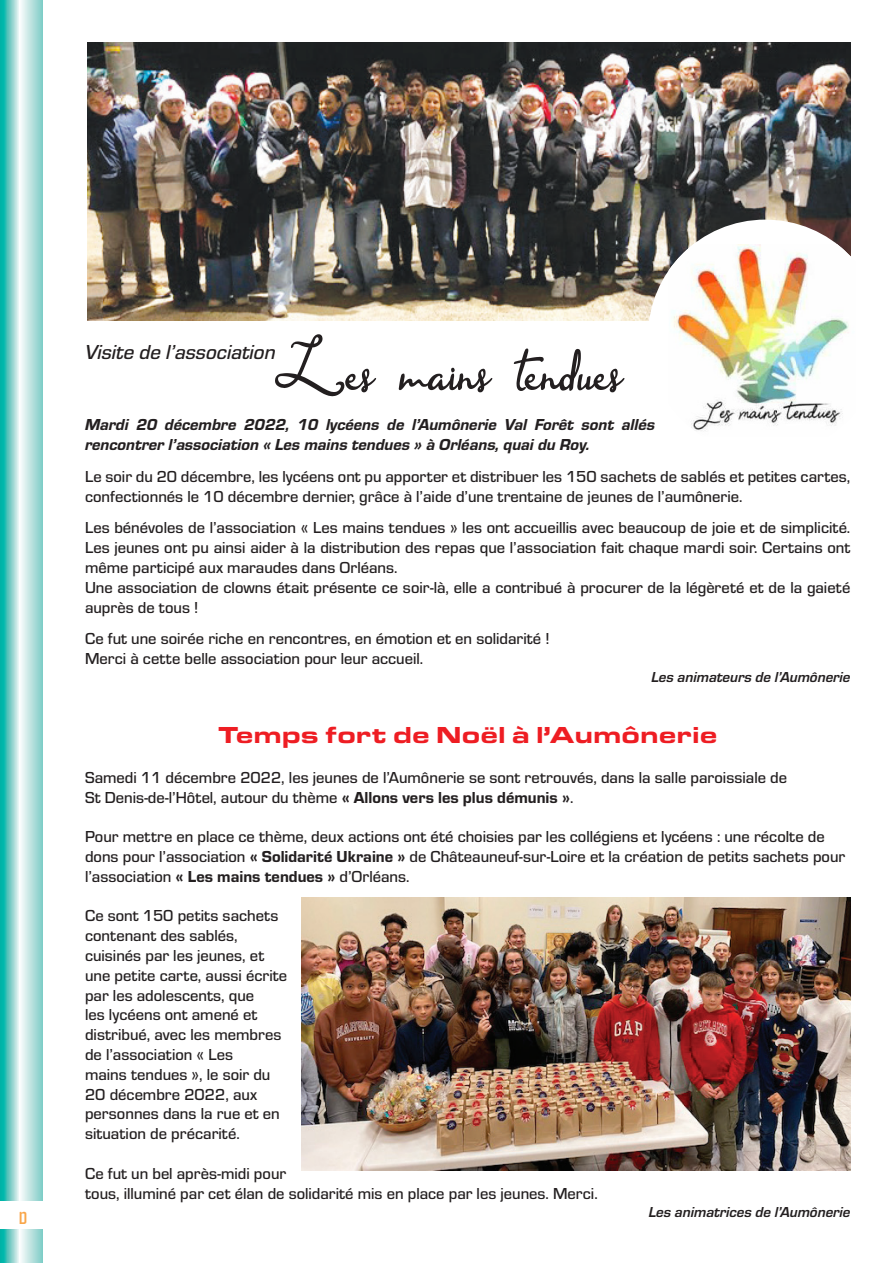
<style>
.page{position:relative;width:893px;height:1263px;background:#fff}
.page>*{position:absolute;margin:0;border:0;box-sizing:border-box;transform-origin:0 0}
.t1{font:79.5px "Queen Elena";letter-spacing:-.065em;color:#231f20}
.t2{font:900 24px "Eurostile Ext";color:#ee1d23}
.t3{font:21px "Eurostile Med Ita";color:#231f20}
.t4{font:700 18px "Cholla Sans OT";color:#f9a64a}
.t5{font:500 16.5px/19.8px "Eurostile";color:#231f20}
.t6{font:16.5px/19.8px "Eurostile Hea Ita";color:#231f20}
.t7{font:italic 700 15px "Eurostile";color:#231f20}
.s1{font-family:"Eurostile Hea";font-weight:400}
</style>
<div class="page">
<svg style="left:0;top:0;width:43px;height:1263px;background:#97d9d5"></svg>
<div style="left:0;top:1201px;width:43px;height:28px;background:#fff"></div>
<img style="left:301px;top:897px;width:549px;height:273px">
<img style="left:87px;top:43px;width:763px;height:278px">
<div style="left:648px;top:220px;width:235px;height:234px;background:#fff;border-radius:50%"></div>
<img style="left:669px;top:244px;width:182px;height:187px">
<p class="t4" style="left:19px;top:1208px;width:11px">D</p>
<h1 class="t1" style="left:275px;top:329px;width:351px">Les mains tendues</h1>
<p class="t3" style="left:85px;top:337px;width:192px">Visite de l’association</p>
<p class="t6" style="left:85px;top:414px;width:572px">Mardi 20 décembre 2022, 10 lycéens de l’Aumônerie Val Forêt sont allés rencontrer l’association « Les mains tendues » à Orléans, quai du Roy.</p>
<p class="t5" style="left:85px;top:466px;width:767px">Le soir du 20 décembre, les lycéens ont pu apporter et distribuer les 150 sachets de sablés et petites cartes, confectionnés le 10 décembre dernier, grâce à l’aide d’une trentaine de jeunes de l’aumônerie.</p>
<p class="t5" style="left:85px;top:517px;width:767px">Les bénévoles de l’association « Les mains tendues » les ont accueillis avec beaucoup de joie et de simplicité.<br>Les jeunes ont pu ainsi aider à la distribution des repas que l’association fait chaque mardi soir. Certains ont même participé aux maraudes dans Orléans.<br>Une association de clowns était présente ce soir-là, elle a contribué à procurer de la légèreté et de la gaieté auprès de tous !</p>
<p class="t5" style="left:85px;top:628px;width:466px">Ce fut une soirée riche en rencontres, en émotion et en solidarité !<br>Merci à cette belle association pour leur accueil.</p>
<p class="t7" style="left:651px;top:667px;width:200px">Les animateurs de l’Aumônerie</p>
<h2 class="t2" style="left:218px;top:717px;width:501px">Temps fort de Noël à l’Aumônerie</h2>
<p class="t5" style="left:85px;top:766px;width:703px">Samedi 11 décembre 2022, les jeunes de l’Aumônerie se sont retrouvés, dans la salle paroissiale de<br>St Denis-de-l’Hôtel, autour du thème <span class="s1">« Allons vers les plus démunis »</span>.</p>
<p class="t5" style="left:85px;top:826px;width:762px">Pour mettre en place ce thème, deux actions ont été choisies par les collégiens et lycéens : une récolte de dons pour l’association <span class="s1">« Solidarité Ukraine »</span> de Châteauneuf-sur-Loire et la création de petits sachets pour l’association <span class="s1">« Les mains tendues »</span> d’Orléans.</p>
<p class="t5" style="left:85px;top:905px;width:204px">Ce sont 150 petits sachets contenant des sablés, cuisinés par les jeunes, et une petite carte, aussi écrite par les adolescents, que<br>les lycéens ont amené et distribué, avec les membres de l’association « Les<br>mains tendues », le soir du<br>20 décembre 2022, aux personnes dans la rue et en situation de précarité.</p>
<p class="t5" style="left:85px;top:1162px;width:514px">Ce fut un bel après-midi pour<br>tous, illuminé par cet élan de solidarité mis en place par les jeunes. Merci.</p>
<p class="t7" style="left:649px;top:1201px;width:203px">Les animatrices de l’Aumônerie</p>
</div>
